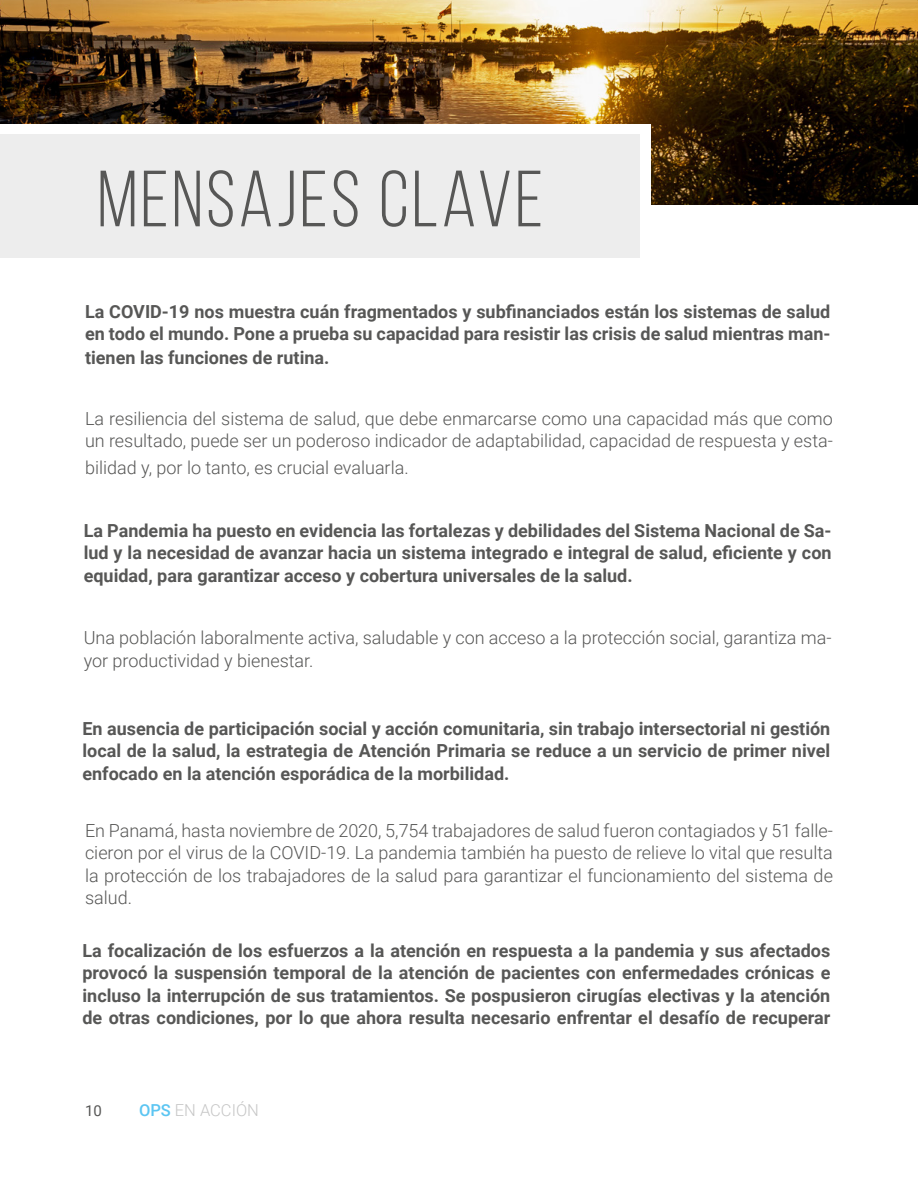
<style>
.page{position:relative;width:918px;height:1188px;background:#fff}
.page>*{position:absolute;margin:0;border:0;box-sizing:border-box;transform-origin:0 0}
.t1{font:79.5px "Bebas Neue";letter-spacing:.04em;color:#575756}
.t2{font:700 18px/22.5px "Roboto";color:#575756;text-align:justify}
.t3{font:300 18px/22.5px "Roboto";color:#575756}
.t4{font:300 16.5px "Roboto";color:#c6c6c6}
.t5{font:15px "Roboto";color:#575756}
.s1{font-weight:500;color:#5bc5f2}
</style>
<div class="page">
<img style="left:0;top:0;width:918px;height:205px">
<div style="left:0;top:124px;width:650px;height:106px;background:#fff"></div>
<div style="left:0;top:134px;width:639px;height:123px;background:#ededed"></div>
<h1 class="t1" style="left:97px;top:156px;width:447px">MENSAJES CLAVE</h1>
<p class="t2" style="left:85px;top:299px;width:747px;line-height:23.2px">La COVID-19 nos muestra cuán fragmentados y subfinanciados están los sistemas de salud en todo el mundo. Pone a prueba su capacidad para resistir las crisis de salud mientras man&shy;tienen las funciones de rutina.</p>
<p class="t3" style="left:85px;top:406px;width:749px">La resiliencia del sistema de salud, que debe enmarcarse como una capacidad más que como un resultado, puede ser un poderoso indicador de adaptabilidad, capacidad de respuesta y esta-</p>
<p class="t3" style="left:85px;top:456px;width:325px">bilidad y, por lo tanto, es crucial evaluarla.</p>
<p class="t2" style="left:84px;top:519px;width:749px">La Pandemia ha puesto en evidencia las fortalezas y debilidades del Sistema Nacional de Sa&shy;lud y la necesidad de avanzar hacia un sistema integrado e integral de salud, eficiente y con equidad, para garantizar acceso y cobertura universales de la salud.</p>
<p class="t3" style="left:84px;top:626px;width:749px">Una población laboralmente activa, saludable y con acceso a la protección social, garantiza ma&shy;yor productividad y bienestar.</p>
<p class="t2" style="left:82px;top:716px;width:749px">En ausencia de participación social y acción comunitaria, sin trabajo intersectorial ni gestión local de la salud, la estrategia de Atención Primaria se reduce a un servicio de primer nivel enfocado en la atención esporádica de la morbilidad.</p>
<p class="t3" style="left:85px;top:818px;width:749px;text-align:justify">En Panamá, hasta noviembre de 2020, 5,754 trabajadores de salud fueron contagiados y 51 falle&shy;cieron por el virus de la COVID-19. La pandemia también ha puesto de relieve lo vital que resulta la protección de los trabajadores de la salud para garantizar el funcionamiento del sistema de salud.</p>
<p class="t2" style="left:82px;top:938px;width:749px">La focalización de los esfuerzos a la atención en respuesta a la pandemia y sus afectados provocó la suspensión temporal de la atención de pacientes con enfermedades crónicas e incluso la interrupción de sus tratamientos. Se pospusieron cirugías electivas y la atención de otras condiciones, por lo que ahora resulta necesario enfrentar el desafío de recuperar</p>
<p class="t5" style="left:85px;top:1101px;width:18px">10</p>
<p class="t4" style="left:139px;top:1099px;width:121px"><span class="s1">OPS</span> EN ACCIÓN</p>
</div>
